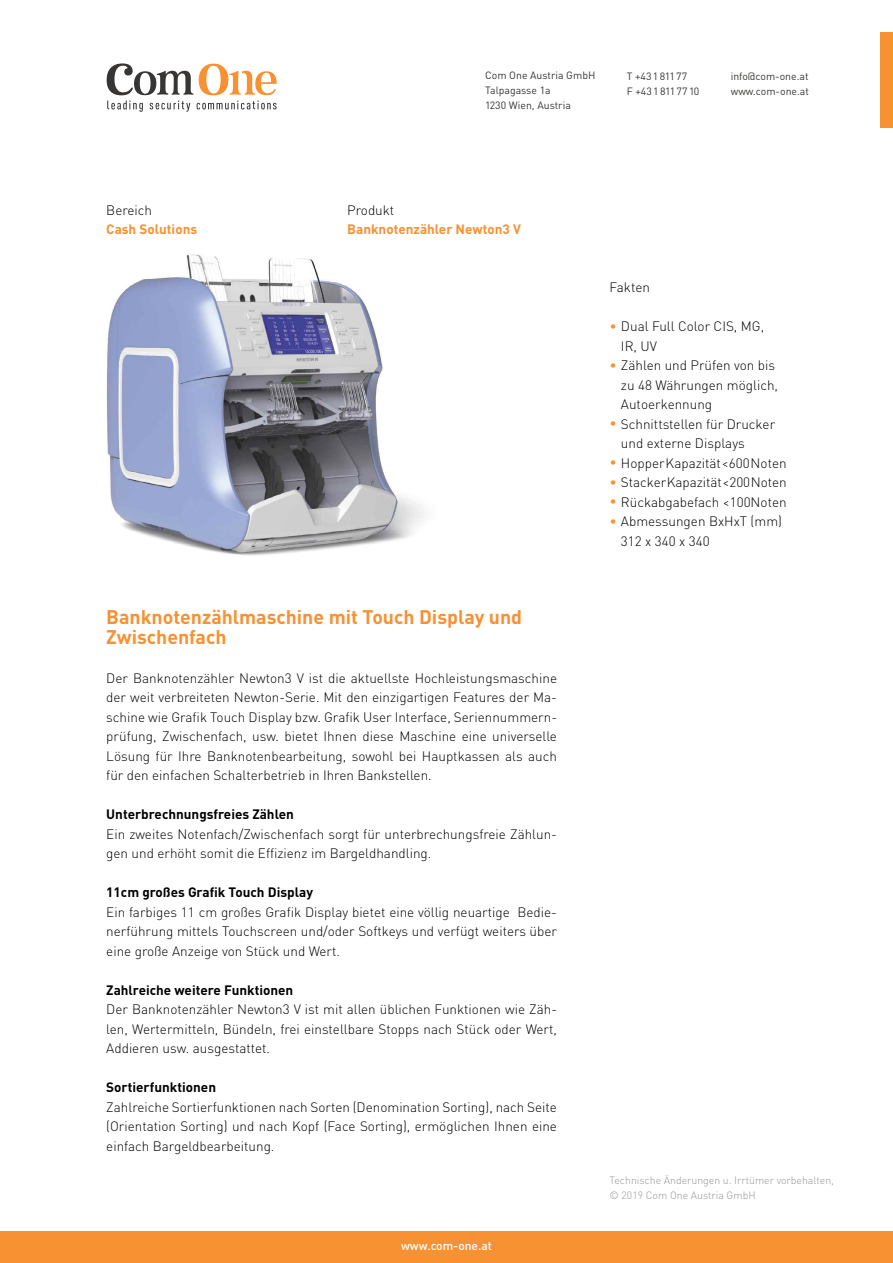
<style>
.page{position:relative;width:893px;height:1263px;background:#fff}
.page>*{position:absolute;margin:0;border:0;box-sizing:border-box;transform-origin:0 0}
.t1{font:700 19.5px/19.5px "DIN Pro";color:#f79131}
.t2{font:300 13.5px/19.5px "DIN Pro";color:#000}
.t3{font:700 13.5px "DIN Pro";color:#000}
.t4{font:700 13.5px "DIN Pro";color:#f79131}
.t5{font:500 12px "DIN Pro";color:#fff}
.t6{font:10.5px/15px "DIN Pro";color:#373634}
.t7{font:300 10.5px/15px "DIN Pro";color:#939598}
.s1{color:#f79131}
</style>
<div class="page">
<img style="left:106px;top:254px;width:318px;height:302px">
<div style="left:0;top:1231px;width:893px;height:32px;background:#f79131"></div>
<svg style="left:107px;top:101px;width:36px;height:11px"></svg>
<svg style="left:150px;top:101px;width:40px;height:11px"></svg>
<svg style="left:197px;top:101px;width:80px;height:8px"></svg>
<svg style="left:107px;top:63px;width:170px;height:32px"></svg>
<div style="left:880px;top:32px;width:13px;height:96px;background:#f79131"></div>
<p class="t2" style="left:106px;top:199px;width:47px">Bereich</p>
<p class="t4" style="left:106px;top:220px;width:92px">Cash Solutions</p>
<p class="t6" style="left:485px;top:68px;width:112px">Com One Austria GmbH<br>Talpagasse 1a<br>1230 Wien, Austria</p>
<p class="t6" style="left:627px;top:68px;width:74px">T +43181177<br>F +43181177 10</p>
<p class="t6" style="left:731px;top:68px;width:80px">info@com-one.at www.com-one.at</p>
<p class="t2" style="left:347px;top:199px;width:49px">Produkt</p>
<p class="t4" style="left:347px;top:220px;width:175px">Banknotenzähler Newton3 V</p>
<p class="t2" style="left:609px;top:277px;width:42px">Fakten</p>
<p class="t2" style="left:621px;top:316px;width:145px;text-indent:-11px"><span class="s1">•</span> Dual Full Color CIS, MG,<br>IR, UV</p>
<p class="t2" style="left:621px;top:355px;width:159px;text-indent:-11px"><span class="s1">•</span> Zählen und Prüfen von bis zu 48 Währungen möglich,<br>Autoerkennung</p>
<p class="t2" style="left:621px;top:414px;width:156px;text-indent:-11px"><span class="s1">•</span> Schnittstellen für Drucker und externe Displays</p>
<p class="t2" style="left:609px;top:453px;width:179px"><span class="s1">•</span> Hopper Kapazität &lt;600 Noten</p>
<p class="t2" style="left:609px;top:472px;width:179px"><span class="s1">•</span> Stacker Kapazität &lt;200 Noten</p>
<p class="t2" style="left:609px;top:492px;width:179px"><span class="s1">•</span> Rückabgabefach &lt;100Noten</p>
<p class="t2" style="left:621px;top:511px;width:163px;text-indent:-11px"><span class="s1">•</span> Abmessungen BxHxT (mm)<br>312 x 340 x 340</p>
<h1 class="t1" style="left:106px;top:606px;width:417px">Banknotenzählmaschine mit Touch Display und<br>Zwischenfach</h1>
<p class="t2" style="left:106px;top:667px;width:452px;text-align:justify">Der Banknotenzähler Newton3 V ist die aktuellste Hochleistungsmaschine der weit verbreiteten Newton-Serie. Mit den einzigartigen Features der Ma&shy;schine wie Grafik Touch Display bzw. Grafik User Interface, Seriennummern&shy;prüfung, Zwischenfach, usw. bietet Ihnen diese Maschine eine universelle Lösung für Ihre Banknotenbearbeitung, sowohl bei Hauptkassen als auch für den einfachen Schalterbetrieb in Ihren Bankstellen.</p>
<p class="t3" style="left:106px;top:805px;width:189px">Unterbrechnungsfreies Zählen</p>
<p class="t2" style="left:106px;top:823px;width:452px">Ein zweites Notenfach/Zwischenfach sorgt für unterbrechungsfreie Zählun&shy;gen und erhöht somit die Effizienz im Bargeldhandling.</p>
<p class="t3" style="left:106px;top:883px;width:208px">11cm großes Grafik Touch Display</p>
<p class="t2" style="left:106px;top:901px;width:452px;text-align:justify">Ein farbiges 11 cm großes Grafik Display bietet eine völlig neuartige Bedie&shy;nerführung mittels Touchscreen und/oder Softkeys und verfügt weiters über eine große Anzeige von Stück und Wert.</p>
<p class="t3" style="left:106px;top:980px;width:189px">Zahlreiche weitere Funktionen</p>
<p class="t2" style="left:106px;top:999px;width:452px;text-align:justify">Der Banknotenzähler Newton3 V ist mit allen üblichen Funktionen wie Zäh&shy;len, Wertermitteln, Bündeln, frei einstellbare Stopps nach Stück oder Wert, Addieren usw. ausgestattet.</p>
<p class="t3" style="left:106px;top:1078px;width:111px">Sortierfunktionen</p>
<p class="t2" style="left:106px;top:1096px;width:452px;text-align:justify">Zahlreiche Sortierfunktionen nach Sorten (Denomination Sorting), nach Seite (Orientation Sorting) und nach Kopf (Face Sorting), ermöglichen Ihnen eine einfach Bargeldbearbeitung.</p>
<p class="t5" style="left:401px;top:1238px;width:92px">www.com-one.at</p>
<p class="t7" style="left:609px;top:1172px;width:226px">Technische Änderungen u. Irrtümer vorbehalten, © 2019 Com One Austria GmbH</p>
</div>
